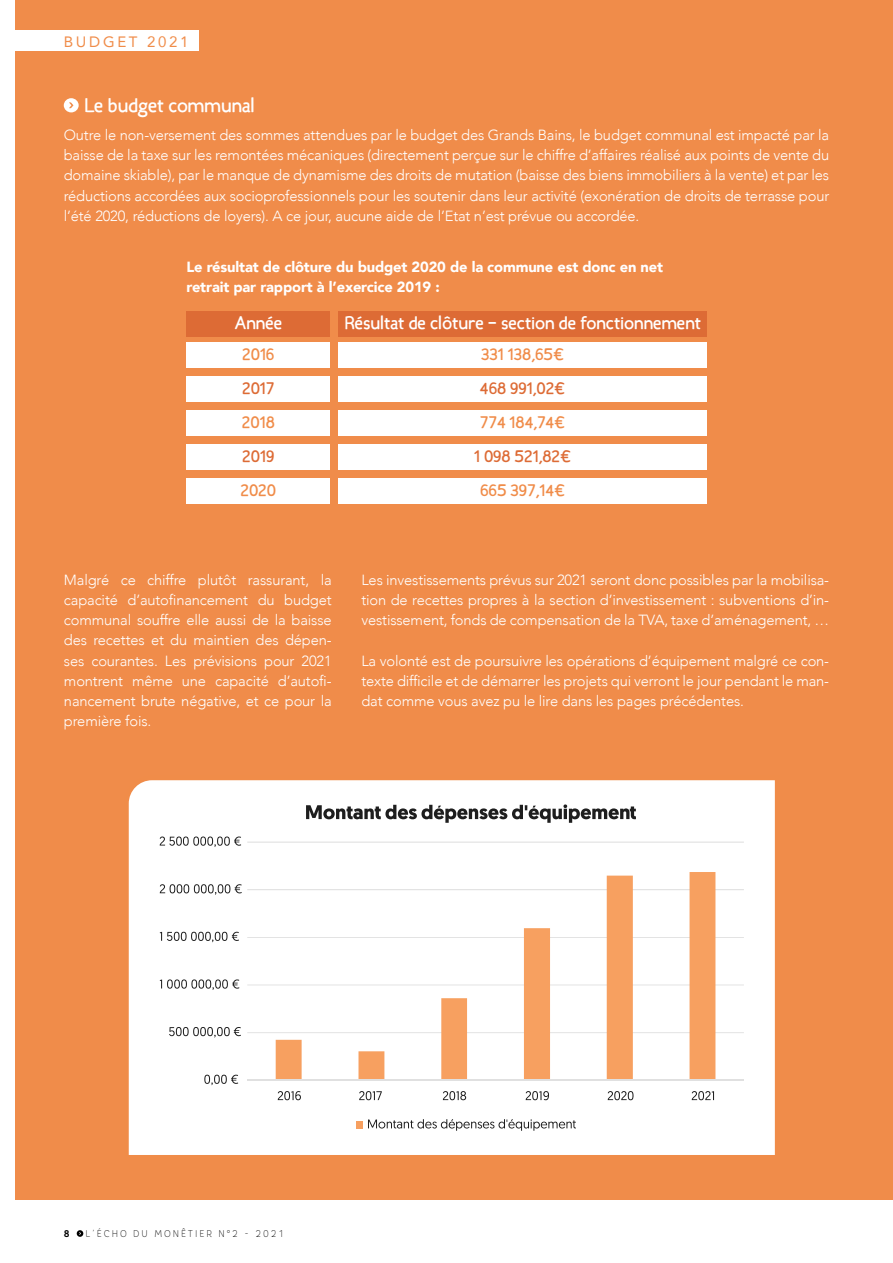
<style>
.page{position:relative;width:893px;height:1263px;background:#fff}
.page>*{position:absolute;margin:0;border:0;box-sizing:border-box;transform-origin:0 0}
.t1{font:700 19.5px "Candela";color:#fff}
.t2{font:700 18px "Candela";color:#fff}
.t3{font:700 16.5px "Candela";color:#f08c49}
.t4{font:700 16.5px "Candela";color:#dd6b35}
.t5{font:15px "Avenir";letter-spacing:.18em;color:#f08c49}
.t6{font:300 14.7px/20.2px "Avenir";letter-spacing:-.01em;color:#fff;text-align:justify}
.t7{font:900 14.7px/20.2px "Avenir";letter-spacing:-.01em;color:#fff}
.t8{font:100 9.75px "Core Rhino 25";letter-spacing:.22em;color:#000;scale:.9 1}
.t9{font:700 9.75px "Core Rhino 65";color:#000;scale:.9 1}
</style>
<div class="page">
<svg style="left:77px;top:1230px;width:6px;height:7px"></svg>
<div style="left:0;top:0;width:893px;height:1199px;background:#f08c4a"></div>
<div style="left:0;top:31px;width:199px;height:20px;background:#fff"></div>
<div style="left:0;top:0;width:15px;height:1263px;background:#fff"></div>
<div style="left:64px;top:98px;width:15px;height:14px;background:#fff;border-radius:50%"></div>
<svg style="left:69px;top:102px;width:5px;height:6px"></svg>
<div style="left:186px;top:311px;width:144px;height:25px;background:#dd6b35"></div>
<div style="left:339px;top:311px;width:368px;height:25px;background:#dd6b35"></div>
<div style="left:186px;top:343px;width:144px;height:25px;background:#fff"></div>
<div style="left:339px;top:343px;width:368px;height:25px;background:#fff"></div>
<div style="left:186px;top:377px;width:144px;height:25px;background:#fff"></div>
<div style="left:339px;top:377px;width:368px;height:25px;background:#fff"></div>
<div style="left:186px;top:411px;width:144px;height:25px;background:#fff"></div>
<div style="left:339px;top:411px;width:368px;height:25px;background:#fff"></div>
<div style="left:186px;top:445px;width:144px;height:25px;background:#fff"></div>
<div style="left:339px;top:445px;width:368px;height:25px;background:#fff"></div>
<div style="left:186px;top:479px;width:144px;height:25px;background:#fff"></div>
<div style="left:339px;top:479px;width:368px;height:25px;background:#fff"></div>
<div style="left:128px;top:780px;width:647px;height:375px;background:#fff"></div>
<hr style="left:247px;top:1032px;width:497px;height:1px;background:#e0e0e0">
<hr style="left:247px;top:984px;width:497px;height:1px;background:#e0e0e0">
<hr style="left:247px;top:937px;width:497px;height:1px;background:#e0e0e0">
<hr style="left:247px;top:889px;width:497px;height:1px;background:#e0e0e0">
<hr style="left:247px;top:841px;width:497px;height:2px;background:#e0e0e0">
<svg style="left:276px;top:872px;width:439px;height:208px;background:#fcebde"></svg>
<hr style="left:247px;top:1080px;width:497px;height:1px;background:#e0e0e0">
<svg style="left:204px;top:1075px;width:34px;height:10px"></svg>
<svg style="left:169px;top:1027px;width:72px;height:10px"></svg>
<svg style="left:160px;top:979px;width:79px;height:11px"></svg>
<svg style="left:160px;top:932px;width:79px;height:10px"></svg>
<svg style="left:160px;top:884px;width:82px;height:11px"></svg>
<svg style="left:160px;top:836px;width:81px;height:11px"></svg>
<svg style="left:278px;top:1091px;width:23px;height:9px"></svg>
<svg style="left:359px;top:1091px;width:23px;height:9px"></svg>
<svg style="left:443px;top:1091px;width:23px;height:9px"></svg>
<svg style="left:526px;top:1091px;width:23px;height:9px"></svg>
<svg style="left:608px;top:1091px;width:25px;height:9px"></svg>
<svg style="left:692px;top:1091px;width:22px;height:9px"></svg>
<svg style="left:306px;top:804px;width:330px;height:19px;background:#aaa"></svg>
<div style="left:356px;top:1121px;width:7px;height:7px;background:#f7a060"></div>
<svg style="left:368px;top:1119px;width:208px;height:12px;background:#cfcfcf"></svg>
<p class="t5" style="left:64px;top:30px;width:126px">BUDGET 2021</p>
<h1 class="t1" style="left:85px;top:93px;width:172px">Le budget communal</h1>
<p class="t6" style="left:64px;top:125px;width:767px">Outre le non-versement des sommes attendues par le budget des Grands Bains, le budget communal est impacté par la baisse de la taxe sur les remontées mécaniques (directement perçue sur le chiffre d’affaires réalisé aux points de vente du domaine skiable), par le manque de dynamisme des droits de mutation (baisse des biens immobiliers à la vente) et par les réductions accordées aux socioprofessionnels pour les soutenir dans leur activité (exonération de droits de terrasse pour l’été 2020, réductions de loyers). A ce jour, aucune aide de l’Etat n’est prévue ou accordée.</p>
<p class="t7" style="left:186px;top:256px;width:478px">Le résultat de clôture du budget 2020 de la commune est donc en net retrait par rapport à l’exercice 2019 :</p>
<p class="t2" style="left:234px;top:311px;width:49px">Année</p>
<p class="t2" style="left:344px;top:311px;width:358px">Résultat de clôture – section de fonctionnement</p>
<p class="t3" style="left:242px;top:344px;width:34px">2016</p>
<p class="t3" style="left:481px;top:344px;width:85px">331 138,65€</p>
<p class="t4" style="left:242px;top:378px;width:34px">2017</p>
<p class="t4" style="left:480px;top:378px;width:87px">468 991,02€</p>
<p class="t3" style="left:242px;top:412px;width:34px">2018</p>
<p class="t3" style="left:480px;top:412px;width:87px">774 184,74€</p>
<p class="t4" style="left:242px;top:446px;width:34px">2019</p>
<p class="t4" style="left:474px;top:446px;width:99px">1 098 521,82€</p>
<p class="t3" style="left:240px;top:480px;width:37px">2020</p>
<p class="t3" style="left:480px;top:480px;width:87px">665 397,14€</p>
<p class="t6" style="left:64px;top:569px;width:269px">Malgré ce chiffre plutôt rassurant, la capacité d’autofinancement du budget communal souffre elle aussi de la baisse des recettes et du maintien des dépen&shy;ses courantes. Les prévisions pour 2021 montrent même une capacité d’autofi&shy;nancement brute négative, et ce pour la première fois.</p>
<p class="t6" style="left:361px;top:569px;width:469px">Les investissements prévus sur 2021 seront donc possibles par la mobilisa&shy;tion de recettes propres à la section d’investissement : subventions d’in&shy;vestissement, fonds de compensation de la TVA, taxe d’aménagement, …</p>
<p class="t6" style="left:361px;top:650px;width:469px">La volonté est de poursuivre les opérations d’équipement malgré ce con&shy;texte difficile et de démarrer les projets qui verront le jour pendant le man&shy;dat comme vous avez pu le lire dans les pages précédentes.</p>
<p class="t9" style="left:64px;top:1227px;width:8px">8</p>
<p class="t8" style="left:85px;top:1227px;width:222px">L’ÉCHO DU MONÊTIER N°2 - 2021</p>
</div>
